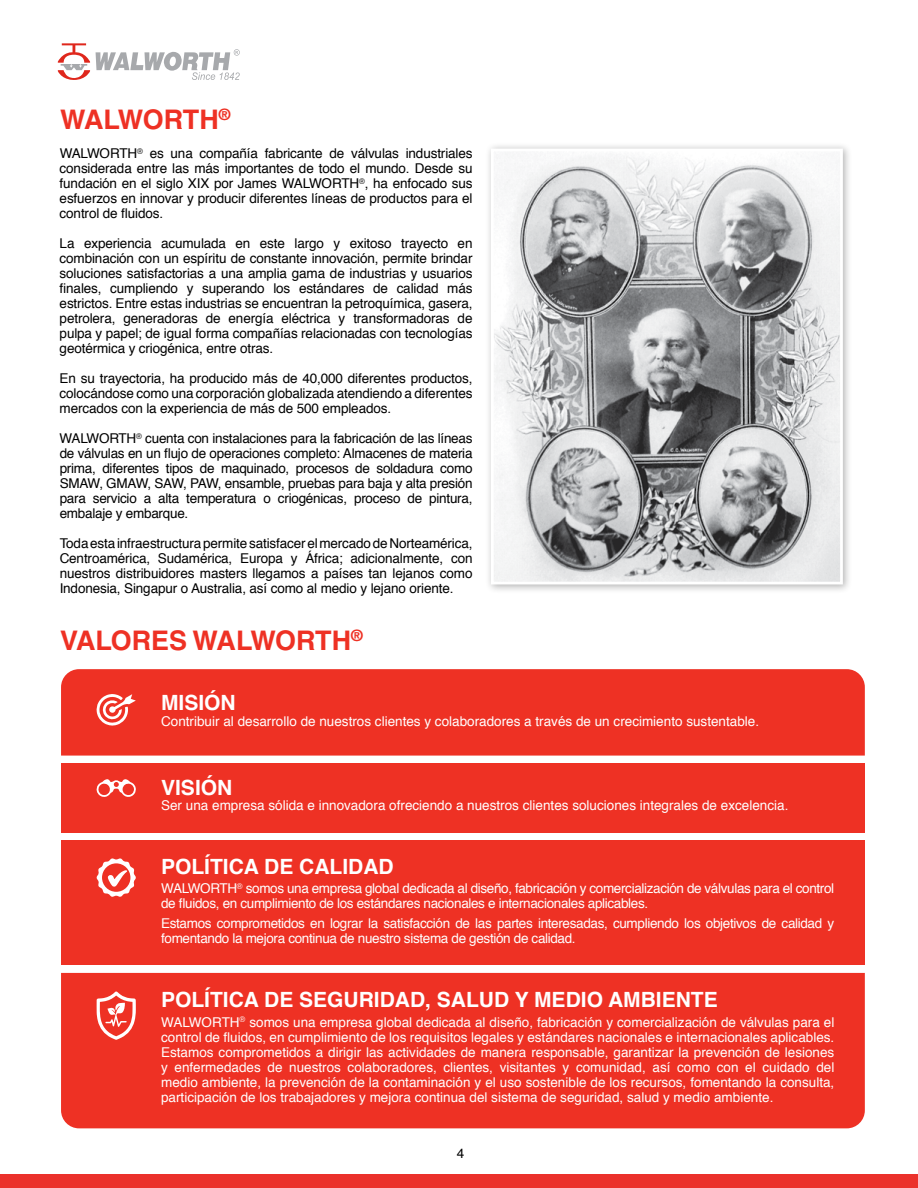
<style>
.page{position:relative;width:918px;height:1188px;background:#fff}
.page>*{position:absolute;margin:0;border:0;box-sizing:border-box;transform-origin:0 0}
.t1{font:700 27px "Helvetica LT Std";letter-spacing:-.01em;color:#ee3124}
.t2{font:700 21px "Helvetica";color:#fff}
.t3{font:13.5px/15px "Helvetica";letter-spacing:-.01em;color:#000;text-align:justify}
.t4{font:13.5px/15px "Helvetica";letter-spacing:-.025em;color:#fff}
.t5{font:13.5px "Helvetica";color:#fff}
</style>
<div class="page">
<div style="left:0;top:1174px;width:918px;height:14px;background:#eb312b"></div>
<svg style="left:58px;top:43px;width:32px;height:37px"></svg>
<svg style="left:96px;top:49px;width:144px;height:31px"></svg>
<div style="left:484px;top:142px;width:368px;height:452px;background:#000;opacity:.3"></div>
<svg style="left:490px;top:147px;width:354px;height:439px"></svg>
<div style="left:61px;top:669px;width:804px;height:87px;background:#ee3124"></div>
<div style="left:61px;top:763px;width:804px;height:70px;background:#ee3124"></div>
<div style="left:61px;top:841px;width:804px;height:124px;background:#ee3124"></div>
<div style="left:61px;top:973px;width:804px;height:155px;background:#ee3124"></div>
<svg style="left:96px;top:694px;width:40px;height:32px"></svg>
<svg style="left:96px;top:779px;width:40px;height:18px"></svg>
<svg style="left:97px;top:858px;width:39px;height:39px"></svg>
<svg style="left:97px;top:991px;width:39px;height:49px"></svg>
<h1 class="t1" style="left:60px;top:103px;width:172px">WALWORTH<sup>®</sup></h1>
<p class="t3" style="left:60px;top:146px;width:414px">WALWORTH<sup>®</sup> es una compañía fabricante de válvulas industriales considerada entre las más importantes de todo el mundo. Desde su fundación en el siglo XIX por James WALWORTH<sup>®</sup>, ha enfocado sus esfuerzos en innovar y producir diferentes líneas de productos para el control de fluidos.</p>
<p class="t3" style="left:60px;top:236px;width:414px">La experiencia acumulada en este largo y exitoso trayecto en combinación con un espíritu de constante innovación, permite brindar soluciones satisfactorias a una amplia gama de industrias y usuarios finales, cumpliendo y superando los estándares de calidad más estrictos. Entre estas industrias se encuentran la petroquímica, gasera, petrolera, generadoras de energía eléctrica y transformadoras de pulpa y papel; de igual forma compañías relacionadas con tecnologías geotérmica y criogénica, entre otras.</p>
<p class="t3" style="left:60px;top:371px;width:414px">En su trayectoria, ha producido más de 40,000 diferentes productos, colocándose como una corporación globalizada atendiendo a diferentes mercados con la experiencia de más de 500 empleados.</p>
<p class="t3" style="left:60px;top:431px;width:414px">WALWORTH<sup>®</sup> cuenta con instalaciones para la fabricación de las líneas de válvulas en un flujo de operaciones completo: Almacenes de materia prima, diferentes tipos de maquinado, procesos de soldadura como SMAW, GMAW, SAW, PAW, ensamble, pruebas para baja y alta presión para servicio a alta temperatura o criogénicas, proceso de pintura, embalaje y embarque.</p>
<p class="t3" style="left:60px;top:536px;width:414px">Toda esta infraestructura permite satisfacer el mercado de Norteamérica, Centroamérica, Sudamérica, Europa y África; adicionalmente, con nuestros distribuidores masters llegamos a países tan lejanos como Indonesia, Singapur o Australia, así como al medio y lejano oriente.</p>
<h1 class="t1" style="left:60px;top:624px;width:304px">VALORES WALWORTH<sup>®</sup></h1>
<h2 class="t2" style="left:161px;top:685px;width:76px">MISIÓN</h2>
<p class="t5" style="left:161px;top:711px;width:599px">Contribuir al desarrollo de nuestros clientes y colaboradores a través de un crecimiento sustentable.</p>
<h2 class="t2" style="left:161px;top:771px;width:73px">VISIÓN</h2>
<p class="t5" style="left:161px;top:795px;width:629px">Ser una empresa sólida e innovadora ofreciendo a nuestros clientes soluciones integrales de excelencia.</p>
<h2 class="t2" style="left:161px;top:850px;width:234px">POLÍTICA DE CALIDAD</h2>
<p class="t4" style="left:161px;top:882px;width:675px">WALWORTH<sup>®</sup> somos una empresa global dedicada al diseño, fabricación y comercialización de válvulas para el control de fluidos, en cumplimiento de los estándares nacionales e internacionales aplicables.</p>
<p class="t4" style="left:161px;top:916px;width:675px">Estamos comprometidos en lograr la satisfacción de las partes interesadas, cumpliendo los objetivos de calidad y fomentando la mejora continua de nuestro sistema de gestión de calidad.</p>
<h2 class="t2" style="left:161px;top:983px;width:558px">POLÍTICA DE SEGURIDAD, SALUD Y MEDIO AMBIENTE</h2>
<p class="t4" style="left:161px;top:1015px;width:675px;text-align:justify">WALWORTH<sup>®</sup> somos una empresa global dedicada al diseño, fabricación y comercialización de válvulas para el control de fluidos, en cumplimiento de los requisitos legales y estándares nacionales e internacionales aplicables.<br>Estamos comprometidos a dirigir las actividades de manera responsable, garantizar la prevención de lesiones y enfermedades de nuestros colaboradores, clientes, visitantes y comunidad, así como con el cuidado del medio ambiente, la prevención de la contaminación y el uso sostenible de los recursos, fomentando la consulta, participación de los trabajadores y mejora continua del sistema de seguridad, salud y medio ambiente.</p>
<p class="t3" style="left:457px;top:1146px;width:9px">4</p>
</div>
